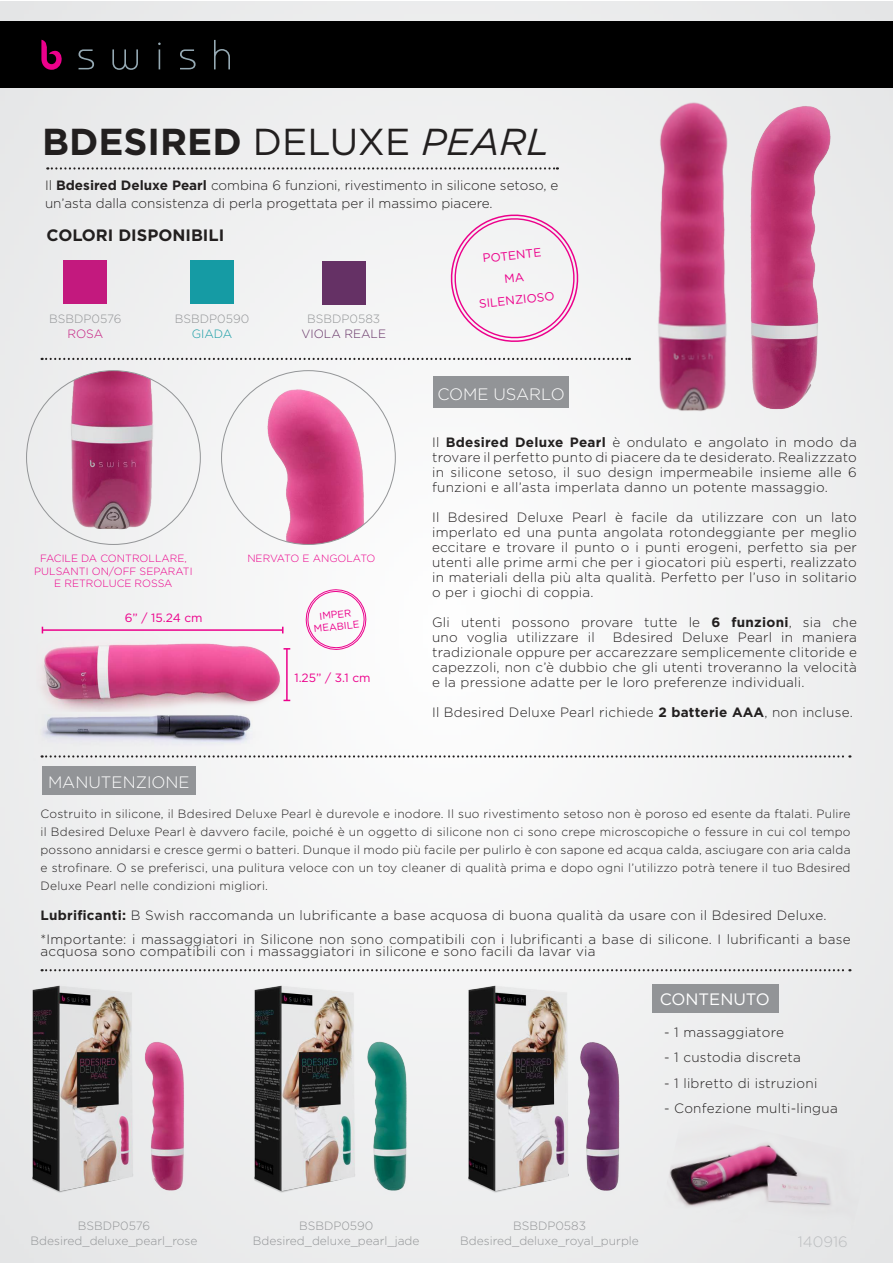
<style>
.page{position:relative;width:893px;height:1263px;background:#fff}
.page>*{position:absolute;margin:0;border:0;box-sizing:border-box;transform-origin:0 0}
.t1{font:700 37.5px "Gotham";color:#221f1f}
.t2{font:300 16.5px "Gotham";color:#fff}
.t3{font:700 16.5px "Gotham";color:#221f1f}
.t4{font:16.5px "Gotham";color:#fff}
.t5{font:300 15px "Gotham";color:#bbbdbf}
.t6{font:300 13.5px/15px "Gotham";letter-spacing:.02em;color:#221f1f;text-align:justify}
.t7{font:300 13.5px/18px "Gotham";color:#221f1f}
.t8{font:300 12px/18px "Gotham";letter-spacing:.02em;color:#221f1f;text-align:justify}
.t9{font:300 12px/14.4px "Gotham";color:#939597;text-align:center}
.t10{font:12px/22.5px "Gotham";color:#ec008b;text-align:center}
.t11{font:300 12px "Gotham";color:#653165}
.t12{font:300 12px "Gotham";color:#159ba4}
.t13{font:300 12px "Gotham";color:#c3197e}
.t14{font:300 10.5px/12.6px "Gotham";color:#ec008b;text-align:center}
.t15{font:9.9px/11.9px "Gotham";color:#ec008b;text-align:center}
.s1{font-weight:400}
.s2{font-weight:400;font-style:italic}
.s3{font-weight:700}
</style>
<div class="page">
<img style="left:1px;top:1px;width:891px;height:1262px">
<div style="left:434px;top:376px;width:135px;height:32px;background:#929497"></div>
<div style="left:42px;top:767px;width:154px;height:28px;background:#929497"></div>
<div style="left:653px;top:984px;width:126px;height:29px;background:#929497"></div>
<svg style="left:305px;top:588px;width:62px;height:63px"></svg>
<svg style="left:448px;top:212px;width:133px;height:132px"></svg>
<div style="left:190px;top:260px;width:43px;height:44px;background:#159ba4"></div>
<img style="left:19px;top:965px;width:190px;height:244px">
<div style="left:1px;top:21px;width:892px;height:66px;background:#000"></div>
<div style="left:322px;top:261px;width:44px;height:44px;background:#653165"></div>
<svg style="left:78px;top:49px;width:16px;height:20px"></svg>
<svg style="left:112px;top:49px;width:26px;height:21px"></svg>
<svg style="left:158px;top:43px;width:3px;height:26px"></svg>
<svg style="left:180px;top:49px;width:16px;height:20px"></svg>
<svg style="left:214px;top:40px;width:16px;height:29px"></svg>
<svg style="left:41px;top:40px;width:21px;height:30px"></svg>
<svg style="left:47px;top:167px;width:511px;height:3px"></svg>
<svg style="left:42px;top:969px;width:808px;height:2px"></svg>
<svg style="left:263px;top:755px;width:587px;height:3px"></svg>
<div style="left:63px;top:260px;width:44px;height:44px;background:#c3197e"></div>
<svg style="left:42px;top:358px;width:543px;height:2px"></svg>
<img style="left:222px;top:371px;width:173px;height:173px;border-radius:87px">
<img style="left:27px;top:371px;width:173px;height:173px;border-radius:87px">
<img style="left:585px;top:87px;width:252px;height:340px">
<img style="left:729px;top:87px;width:127px;height:336px">
<img style="left:662px;top:1112px;width:203px;height:136px">
<img style="left:37px;top:631px;width:247px;height:80px">
<img style="left:34px;top:697px;width:229px;height:64px">
<hr style="left:42px;top:629px;width:241px;height:2px;background:#ec008b">
<img style="left:242px;top:965px;width:189px;height:244px">
<img style="left:455px;top:965px;width:189px;height:244px">
<hr style="left:286px;top:649px;width:2px;height:51px;background:#ec008b">
<svg style="left:284px;top:648px;width:6px;height:2px"></svg>
<h1 class="t1" style="left:42px;top:124px;width:509px">BDESIRED <span class="s1">DELUXE</span> <span class="s2">PEARL</span></h1>
<p class="t7" style="left:45px;top:177px;width:515px">Il <span class="s3">Bdesired Deluxe Pearl</span> combina 6 funzioni, rivestimento in silicone setoso, e un’asta dalla consistenza di perla progettata per il massimo piacere.</p>
<p class="t3" style="left:46px;top:228px;width:179px">COLORI DISPONIBILI</p>
<p class="t9" style="left:49px;top:312px;width:74px">BSBDP0576</p>
<p class="t13" style="left:67px;top:328px;width:37px">ROSA</p>
<p class="t9" style="left:175px;top:312px;width:76px">BSBDP0590</p>
<p class="t12" style="left:192px;top:328px;width:42px">GIADA</p>
<p class="t9" style="left:307px;top:313px;width:75px">BSBDP0583</p>
<p class="t11" style="left:301px;top:328px;width:86px">VIOLA REALE</p>
<p class="t14" style="left:34px;top:553px;width:160px">FACILE DA CONTROLLARE,<br>PULSANTI ON/OFF SEPARATI<br>E RETROLUCE ROSSA</p>
<p class="t14" style="left:247px;top:553px;width:130px">NERVATO E ANGOLATO</p>
<p class="t10" style="left:125px;top:607px;width:79px">6” / 15.24 cm</p>
<p class="t2" style="left:48px;top:774px;width:143px">MANUTENZIONE</p>
<p class="t15" style="left:312px;top:611px;width:47px;rotate:-6deg">IMPER<br>MEABILE</p>
<p class="t10" style="left:294px;top:667px;width:78px">1.25” / 3.1 cm</p>
<p class="t10" style="left:473px;top:249px;width:77px;rotate:-6deg">POTENTE<br>MA<br>SILENZIOSO</p>
<p class="t2" style="left:437px;top:386px;width:129px">COME USARLO</p>
<p class="t6" style="left:432px;top:436px;width:426px">Il <span class="s3">Bdesired Deluxe Pearl</span> è ondulato e angolato in modo da trovare il perfetto punto di piacere da te desiderato. Realizzzato in silicone setoso, il suo design impermeabile insieme alle 6 funzioni e all’asta imperlata danno un potente massaggio.</p>
<p class="t6" style="left:432px;top:511px;width:426px">Il Bdesired Deluxe Pearl è facile da utilizzare con un lato imperlato ed una punta angolata rotondeggiante per meglio eccitare e trovare il punto o i punti erogeni, perfetto sia per utenti alle prime armi che per i giocatori più esperti, realizzato in materiali della più alta qualità. Perfetto per l’uso in solitario o per i giochi di coppia.</p>
<p class="t6" style="left:432px;top:616px;width:426px">Gli utenti possono provare tutte le <span class="s3">6 funzioni</span>, sia che uno voglia utilizzare il</p>
<p class="t6" style="left:432px;top:631px;width:426px;text-indent:181px">Bdesired Deluxe Pearl in maniera tradizionale oppure per accarezzare semplicemente clitoride e capezzoli, non c’è dubbio che gli utenti troveranno la velocità e la pressione adatte per le loro preferenze individuali.</p>
<p class="t6" style="left:432px;top:706px;width:422px">Il Bdesired Deluxe Pearl richiede <span class="s3">2 batterie AAA</span>, non incluse.</p>
<p class="t8" style="left:40px;top:806px;width:812px">Costruito in silicone, il Bdesired Deluxe Pearl è durevole e inodore. Il suo rivestimento setoso non è poroso ed esente da ftalati. Pulire il Bdesired Deluxe Pearl è davvero facile, poiché è un oggetto di silicone non ci sono crepe microscopiche o fessure in cui col tempo possono annidarsi e cresce germi o batteri. Dunque il modo più facile per pulirlo è con sapone ed acqua calda, asciugare con aria calda e strofinare. O se preferisci, una pulitura veloce con un toy cleaner di qualità prima e dopo ogni l’utilizzo potrà tenere il tuo Bdesired Deluxe Pearl nelle condizioni migliori.</p>
<p class="t6" style="left:40px;top:904px;width:812px;line-height:24px"><span class="s3">Lubrificanti:</span> B Swish raccomanda un lubrificante a base acquosa di buona qualità da usare con il Bdesired Deluxe. *Importante: i massaggiatori in Silicone non sono compatibili con i lubrificanti a base di silicone. I lubrificanti a base</p>
<p class="t6" style="left:40px;top:945px;width:557px">acquosa sono compatibili con i massaggiatori in silicone e sono facili da lavar via</p>
<p class="t9" style="left:30px;top:1219px;width:169px">BSBDP0576<br>Bdesired_deluxe_pearl_rose</p>
<p class="t4" style="left:660px;top:991px;width:111px">CONTENUTO</p>
<p class="t6" style="left:664px;top:1025px;width:121px">- 1 massaggiatore</p>
<p class="t6" style="left:664px;top:1050px;width:138px">- 1 custodia discreta</p>
<p class="t6" style="left:664px;top:1076px;width:155px">- 1 libretto di istruzioni</p>
<p class="t6" style="left:664px;top:1101px;width:175px">- Confezione multi-lingua</p>
<p class="t9" style="left:253px;top:1219px;width:168px">BSBDP0590<br>Bdesired_deluxe_pearl_jade</p>
<p class="t9" style="left:460px;top:1219px;width:180px">BSBDP0583<br>Bdesired_deluxe_royal_purple</p>
<p class="t5" style="left:798px;top:1235px;width:51px">140916</p>
</div>
